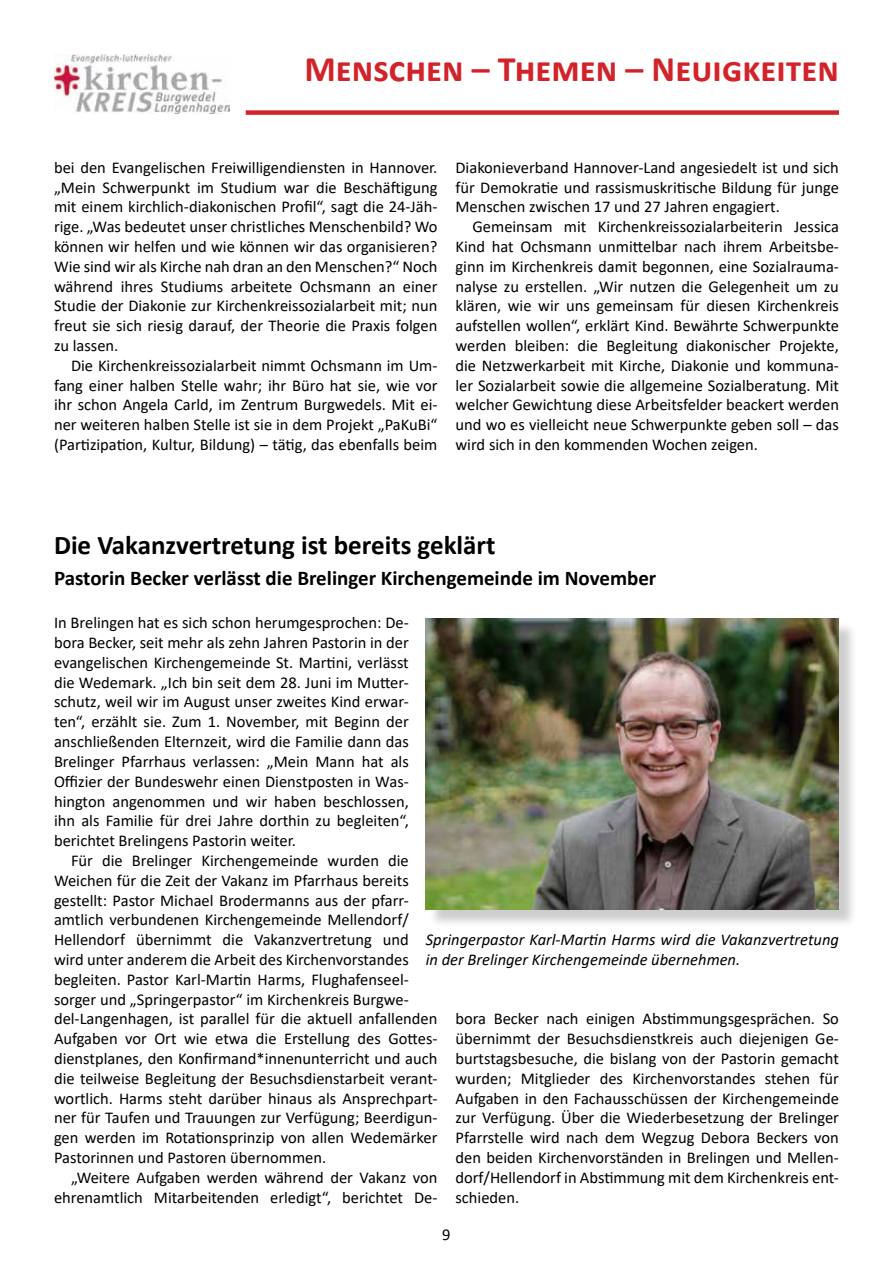
<style>
.page{position:relative;width:893px;height:1263px;background:#fff}
.page>*{position:absolute;margin:0;border:0;box-sizing:border-box;transform-origin:0 0}
.t1{font:700 36px "Calibri";color:#d2232a}
.t2{font:700 27px "Calibri";color:#000}
.t3{font:700 21px "Calibri";color:#000}
.t4{font:16.5px/19.8px "Calibri";color:#000;text-align:justify}
.t5{font:italic 16.5px/19.8px "Calibri";color:#000}
</style>
<div class="page">
<img style="left:54px;top:54px;width:176px;height:59px">
<div style="left:246px;top:110px;width:593px;height:5px;background:#d2232a"></div>
<div style="left:428px;top:621px;width:430px;height:307px;background:#000;opacity:.2"></div>
<img style="left:426px;top:619px;width:413px;height:290px">
<h1 class="t1" style="left:304px;top:44px;width:536px">Menschen – Themen – Neuigkeiten</h1>
<p class="t4" style="left:54px;top:157px;width:385px">bei den Evangelischen Freiwilligendiensten in Hannover. „Mein Schwerpunkt im Studium war die Beschäftigung mit einem kirchlich-diakonischen Profil“, sagt die 24-Jäh&shy;rige. „Was bedeutet unser christliches Menschenbild? Wo können wir helfen und wie können wir das organisieren?<br>Wie sind wir als Kirche nah dran an den Menschen?“ Noch während ihres Studiums arbeitete Ochsmann an einer Studie der Diakonie zur Kirchenkreissozialarbeit mit; nun freut sie sich riesig darauf, der Theorie die Praxis folgen zu lassen.</p>
<p class="t4" style="left:54px;top:355px;width:385px;text-indent:17px">Die Kirchenkreissozialarbeit nimmt Ochsmann im Um&shy;fang einer halben Stelle wahr; ihr Büro hat sie, wie vor ihr schon Angela Carld, im Zentrum Burgwedels. Mit ei&shy;ner weiteren halben Stelle ist sie in dem Projekt „PaKuBi“ (Partizipation, Kultur, Bildung) – tätig, das ebenfalls beim</p>
<p class="t4" style="left:455px;top:157px;width:385px">Diakonieverband Hannover-Land angesiedelt ist und sich für Demokratie und rassismuskritische Bildung für junge Menschen zwischen 17 und 27 Jahren engagiert.</p>
<p class="t4" style="left:455px;top:216px;width:385px;text-indent:17px">Gemeinsam mit Kirchenkreissozialarbeiterin Jessica Kind hat Ochsmann unmittelbar nach ihrem Arbeitsbe&shy;ginn im Kirchenkreis damit begonnen, eine Sozialrauma&shy;nalyse zu erstellen. „Wir nutzen die Gelegenheit um zu klären, wie wir uns gemeinsam für diesen Kirchenkreis aufstellen wollen“, erklärt Kind. Bewährte Schwerpunkte werden bleiben: die Begleitung diakonischer Projekte, die Netzwerkarbeit mit Kirche, Diakonie und kommuna&shy;ler Sozialarbeit sowie die allgemeine Sozialberatung. Mit welcher Gewichtung diese Arbeitsfelder beackert werden und wo es vielleicht neue Schwerpunkte geben soll – das wird sich in den kommenden Wochen zeigen.</p>
<h2 class="t2" style="left:54px;top:526px;width:443px">Die Vakanzvertretung ist bereits geklärt</h2>
<p class="t3" style="left:54px;top:564px;width:604px">Pastorin Becker verlässt die Brelinger Kirchengemeinde im November</p>
<p class="t4" style="left:54px;top:612px;width:356px">In Brelingen hat es sich schon herumgesprochen: De&shy;bora Becker, seit mehr als zehn Jahren Pastorin in der evangelischen Kirchengemeinde St. Martini, verlässt die Wedemark. „Ich bin seit dem 28. Juni im Mutter&shy;schutz, weil wir im August unser zweites Kind erwar&shy;ten“, erzählt sie. Zum 1. November, mit Beginn der anschließenden Elternzeit, wird die Familie dann das Brelinger Pfarrhaus verlassen: „Mein Mann hat als Offizier der Bundeswehr einen Dienstposten in Was&shy;hington angenommen und wir haben beschlossen, ihn als Familie für drei Jahre dorthin zu begleiten“, berichtet Brelingens Pastorin weiter.</p>
<p class="t4" style="left:54px;top:850px;width:385px;text-align:left;text-indent:17px">Für die Brelinger Kirchengemeinde wurden die Weichen für die Zeit der Vakanz im Pfarrhaus bereits gestellt: Pastor Michael Brodermanns aus der pfarr&shy;amtlich verbundenen Kirchengemeinde Mellendorf/ Hellendorf übernimmt die Vakanzvertretung und wird unter anderem die Arbeit des Kirchenvorstandes begleiten. Pastor Karl-Martin Harms, Flughafenseel&shy;sorger und „Springerpastor“ im Kirchenkreis Burgwe&shy;del-Langenhagen, ist parallel für die aktuell anfallenden Aufgaben vor Ort wie etwa die Erstellung des Gottes&shy;dienstplanes, den Konfirmand*innenunterricht und auch die teilweise Begleitung der Besuchsdienstarbeit verant&shy;wortlich. Harms steht darüber hinaus als Ansprechpart&shy;ner für Taufen und Trauungen zur Verfügung; Beerdigun&shy;gen werden im Rotationsprinzip von allen Wedemärker Pastorinnen und Pastoren übernommen.</p>
<p class="t4" style="left:54px;top:1167px;width:385px;text-align:right">„Weitere Aufgaben werden während der Vakanz von ehrenamtlich Mitarbeitenden erledigt“, berichtet De-</p>
<p class="t5" style="left:426px;top:929px;width:415px">Springerpastor Karl-Martin Harms wird die Vakanzvertretung in der Brelinger Kirchengemeinde übernehmen.</p>
<p class="t4" style="left:455px;top:1008px;width:385px">bora Becker nach einigen Abstimmungsgesprächen. So übernimmt der Besuchsdienstkreis auch diejenigen Ge&shy;burtstagsbesuche, die bislang von der Pastorin gemacht wurden; Mitglieder des Kirchenvorstandes stehen für Aufgaben in den Fachausschüssen der Kirchengemeinde zur Verfügung. Über die Wiederbesetzung der Brelinger Pfarrstelle wird nach dem Wegzug Debora Beckers von den beiden Kirchenvorständen in Brelingen und Mellen&shy;dorf/Hellendorf in Abstimmung mit dem Kirchenkreis ent&shy;schieden.</p>
<p class="t4" style="left:442px;top:1224px;width:10px">9</p>
</div>
